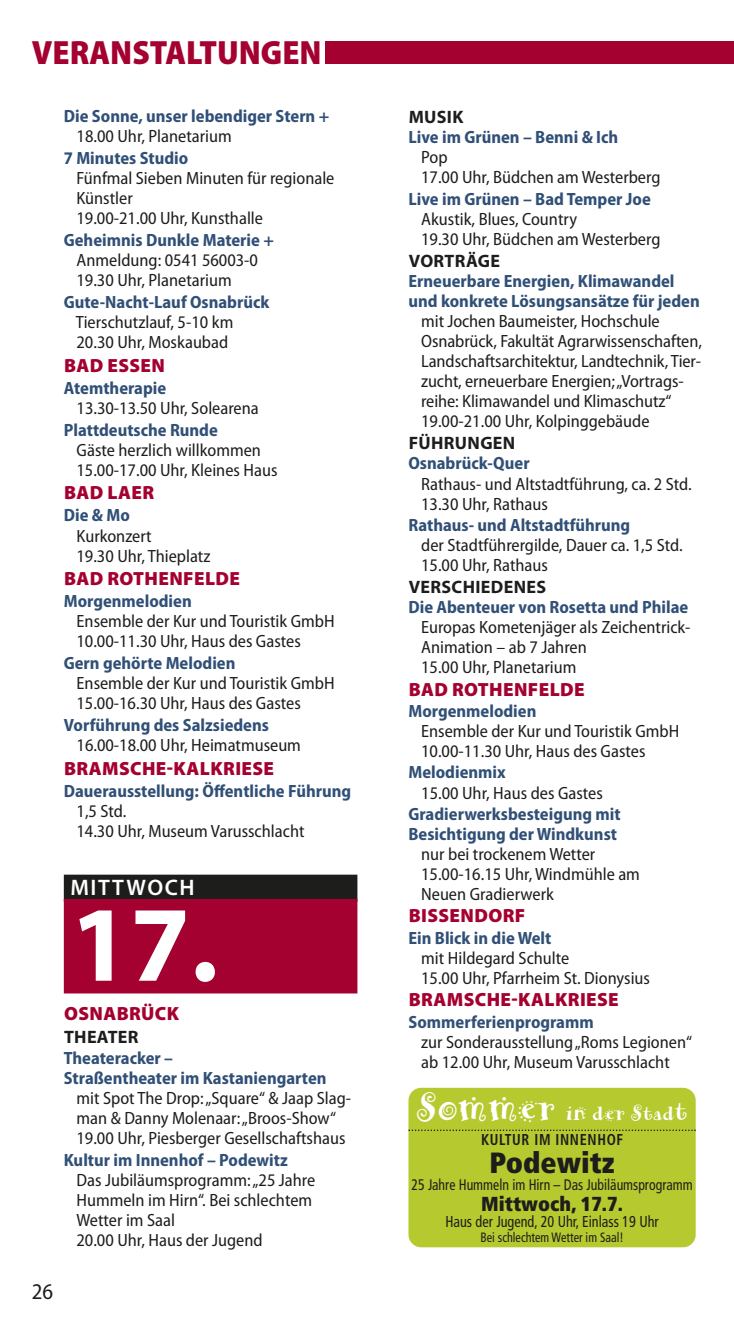
<style>
.page{position:relative;width:734px;height:1340px;background:#fff}
.page>*{position:absolute;margin:0;border:0;box-sizing:border-box;transform-origin:0 0}
.t1{font:700 108px "Myriad Pro";color:#fff}
.t2{font:900 semi-condensed 33.75px "Myriad Pro";color:#a40030}
.t3{font:900 condensed 29.25px "Frutiger";color:#1d1d1c}
.t4{font:22.5px "Remedy Double";color:#fff}
.t5{font:600 22.5px "Myriad Pro";letter-spacing:.07em;color:#fff}
.t6{font:semi-condensed 22.5px "Myriad Pro";color:#1d1d1c}
.t7{font:900 condensed 20.25px "Frutiger";color:#1d1d1c}
.t8{font:900 19.12px "Myriad Pro";letter-spacing:.02em;color:#a40030}
.t9{font:700 18px "Myriad Pro";letter-spacing:.02em;color:#1d1d1c}
.t10{font:semi-condensed 17.78px/20px "Myriad Pro";color:#1d1d1c}
.t11{font:700 semi-condensed 17.78px/20px "Myriad Pro";color:#315077}
.t12{font:condensed 15.75px "Frutiger";color:#1d1d1c;scale:.9 1}
.t13{font:700 condensed 15.75px "Frutiger";letter-spacing:.045em;color:#1d1d1c;scale:.9 1}
.t14{font:condensed 15.3px "Frutiger";color:#1d1d1c;scale:.9 1}
.t15{font:condensed 13.5px "Frutiger";color:#1d1d1c;scale:.9 1}
.s1{font-weight:400;color:#1d1d1c}
.s2{font-weight:700;color:#315077}
.s3{font-size:40.5px}
.s4{font-size:29.25px}
</style>
<div class="page">
<div style="left:64px;top:874px;width:293px;height:27px;background:#1d1d1c"></div>
<div style="left:64px;top:899px;width:293px;height:94px;background:#a40030"></div>
<div style="left:325px;top:41px;width:408px;height:23px;background:#a40030"></div>
<div style="left:408px;top:1087px;width:287px;height:160px;background:#b6c92f;border-radius:13px"></div>
<svg style="left:408px;top:1129px;width:287px;height:2px"></svg>
<p class="t2" style="left:32px;top:32px;width:291px">VERANSTALTUNGEN</p>
<p class="t11" style="left:77px;top:107px;width:254px;text-indent:-13px">Die Sonne, unser lebendiger Stern +<br><span class="s1">18.00 Uhr, Planetarium</span></p>
<p class="t10" style="left:76px;top:149px;width:259px;text-indent:-13px"><span class="s2">7 Minutes Studio<br></span>Fünfmal Sieben Minuten für regionale<br>Künstler<br>19.00-21.00 Uhr, Kunsthalle</p>
<p class="t10" style="left:76px;top:232px;width:199px;text-indent:-13px"><span class="s2">Geheimnis Dunkle Materie +<br></span>Anmeldung: 0541 56003-0<br>19.30 Uhr, Planetarium</p>
<p class="t10" style="left:76px;top:294px;width:195px;text-indent:-12px"><span class="s2">Gute-Nacht-Lauf Osnabrück<br></span>Tierschutzlauf, 5-10 km<br>20.30 Uhr, Moskaubad</p>
<p class="t8" style="left:64px;top:354px;width:103px">BAD ESSEN</p>
<p class="t10" style="left:77px;top:379px;width:184px;text-indent:-13px"><span class="s2">Atemtherapie<br></span>13.30-13.50 Uhr, Solearena</p>
<p class="t10" style="left:76px;top:421px;width:202px;text-indent:-13px"><span class="s2">Plattdeutsche Runde<br></span>Gäste herzlich willkommen<br>15.00-17.00 Uhr, Kleines Haus</p>
<p class="t8" style="left:64px;top:481px;width:92px">BAD LAER</p>
<p class="t10" style="left:76px;top:507px;width:135px;text-indent:-13px"><span class="s2">Die &amp; Mo<br></span>Kurkonzert<br>19.30 Uhr, Thieplatz</p>
<p class="t8" style="left:64px;top:567px;width:177px">BAD ROTHENFELDE</p>
<p class="t10" style="left:76px;top:592px;width:259px;text-indent:-13px"><span class="s2">Morgenmelodien<br></span>Ensemble der Kur und Touristik GmbH<br>10.00-11.30 Uhr, Haus des Gastes</p>
<p class="t10" style="left:76px;top:654px;width:259px;text-indent:-13px"><span class="s2">Gern gehörte Melodien<br></span>Ensemble der Kur und Touristik GmbH<br>15.00-16.30 Uhr, Haus des Gastes</p>
<p class="t10" style="left:77px;top:717px;width:226px;text-indent:-13px"><span class="s2">Vorführung des Salzsiedens<br></span>16.00-18.00 Uhr, Heimatmuseum</p>
<p class="t8" style="left:64px;top:757px;width:212px">BRAMSCHE-KALKRIESE</p>
<p class="t11" style="left:76px;top:782px;width:276px;text-indent:-13px">Dauerausstellung: Öffentliche Führung<br><span class="s1">1,5 Std.<br>14.30 Uhr, Museum Varusschlacht</span></p>
<p class="t5" style="left:70px;top:874px;width:126px">MITTWOCH</p>
<p class="t1" style="left:70px;top:880px;width:149px">17.</p>
<p class="t8" style="left:64px;top:1002px;width:117px">OSNABRÜCK</p>
<p class="t9" style="left:64px;top:1026px;width:76px">THEATER</p>
<p class="t11" style="left:64px;top:1049px;width:111px">Theateracker –</p>
<p class="t11" style="left:64px;top:1069px;width:264px">Straßentheater im Kastaniengarten</p>
<p class="t10" style="left:77px;top:1089px;width:276px">mit Spot The Drop: „Square“ &amp; Jaap Slag-</p>
<p class="t10" style="left:76px;top:1109px;width:261px">man &amp; Danny Molenaar: „Broos-Show“</p>
<p class="t10" style="left:76px;top:1129px;width:270px">19.00 Uhr, Piesberger Gesellschaftshaus</p>
<p class="t10" style="left:76px;top:1151px;width:240px;text-indent:-13px"><span class="s2">Kultur im Innenhof – Podewitz<br></span>Das Jubiläumsprogramm: „25 Jahre<br>Hummeln im Hirn“. Bei schlechtem<br>Wetter im Saal<br>20.00 Uhr, Haus der Jugend</p>
<p class="t6" style="left:32px;top:1283px;width:23px">26</p>
<p class="t9" style="left:408px;top:106px;width:56px">MUSIK</p>
<p class="t10" style="left:421px;top:129px;width:241px;text-indent:-13px"><span class="s2">Live im Grünen – Benni &amp; Ich<br></span>Pop<br>17.00 Uhr, Büdchen am Westerberg</p>
<p class="t10" style="left:421px;top:190px;width:241px;text-indent:-13px"><span class="s2">Live im Grünen – Bad Temper Joe<br></span>Akustik, Blues, Country<br>19.30 Uhr, Büdchen am Westerberg</p>
<p class="t9" style="left:408px;top:250px;width:93px">VORTRÄGE</p>
<p class="t11" style="left:408px;top:272px;width:267px">Erneuerbare Energien, Klimawandel</p>
<p class="t11" style="left:408px;top:292px;width:293px">und konkrete Lösungsansätze für jeden</p>
<p class="t10" style="left:421px;top:312px;width:240px">mit Jochen Baumeister, Hochschule</p>
<p class="t10" style="left:421px;top:332px;width:282px">Osnabrück, Fakultät Agrarwissenschaften,</p>
<p class="t10" style="left:421px;top:353px;width:281px">Landschaftsarchitektur, Landtechnik, Tier-</p>
<p class="t10" style="left:421px;top:373px;width:264px">zucht, erneuerbare Energien; „Vortrags -</p>
<p class="t10" style="left:421px;top:393px;width:252px">reihe: Klimawandel und Klimaschutz“</p>
<p class="t10" style="left:421px;top:413px;width:230px">19.00-21.00 Uhr, Kolpinggebäude</p>
<p class="t9" style="left:408px;top:432px;width:108px">FÜHRUNGEN</p>
<p class="t10" style="left:421px;top:455px;width:272px;text-indent:-13px"><span class="s2">Osnabrück-Quer<br></span>Rathaus- und Altstadtführung, ca. 2 Std.<br>13.30 Uhr, Rathaus</p>
<p class="t10" style="left:421px;top:516px;width:263px;text-indent:-13px"><span class="s2">Rathaus- und Altstadtführung<br></span>der Stadtführergilde, Dauer ca. 1,5 Std.<br>15.00 Uhr, Rathaus</p>
<p class="t9" style="left:408px;top:576px;width:139px">VERSCHIEDENES</p>
<p class="t10" style="left:421px;top:598px;width:271px;text-indent:-13px"><span class="s2">Die Abenteuer von Rosetta und Philae<br></span>Europas Kometenjäger als Zeichentrick-<br>Animation – ab 7 Jahren<br>15.00 Uhr, Planetarium</p>
<p class="t8" style="left:408px;top:678px;width:177px">BAD ROTHENFELDE</p>
<p class="t10" style="left:421px;top:702px;width:259px;text-indent:-13px"><span class="s2">Morgenmelodien<br></span>Ensemble der Kur und Touristik GmbH<br>10.00-11.30 Uhr, Haus des Gastes</p>
<p class="t10" style="left:421px;top:764px;width:183px;text-indent:-13px"><span class="s2">Melodienmix<br></span>15.00 Uhr, Haus des Gastes</p>
<p class="t11" style="left:408px;top:805px;width:213px">Gradierwerksbesteigung mit</p>
<p class="t11" style="left:408px;top:825px;width:210px">Besichtigung der Windkunst</p>
<p class="t10" style="left:421px;top:845px;width:175px">nur bei trockenem Wetter</p>
<p class="t10" style="left:421px;top:865px;width:220px">15.00-16.15 Uhr, Windmühle am</p>
<p class="t10" style="left:421px;top:885px;width:134px">Neuen Gradierwerk</p>
<p class="t8" style="left:408px;top:904px;width:118px">BISSENDORF</p>
<p class="t10" style="left:421px;top:929px;width:230px;text-indent:-13px"><span class="s2">Ein Blick in die Welt<br></span>mit Hildegard Schulte<br>15.00 Uhr, Pfarrheim St. Dionysius</p>
<p class="t8" style="left:408px;top:988px;width:212px">BRAMSCHE-KALKRIESE</p>
<p class="t10" style="left:421px;top:1013px;width:272px;text-indent:-13px"><span class="s2">Sommerferienprogramm<br></span>zur Sonderausstellung „Roms Legionen“ ab 12.00 Uhr, Museum Varusschlacht</p>
<p class="t4" style="left:416px;top:1106px;width:273px"><span class="s3">Sommer</span> in der Stad<span class="s4">t</span></p>
<p class="t13" style="left:481px;top:1133px;width:159px">KULTUR IM INNENHOF</p>
<p class="t3" style="left:489px;top:1151px;width:127px">Podewitz</p>
<p class="t14" style="left:411px;top:1178px;width:314px">25 Jahre Hummeln im Hirn – Das Jubiläumsprogramm</p>
<p class="t7" style="left:481px;top:1195px;width:143px">Mittwoch, 17.7.</p>
<p class="t12" style="left:445px;top:1214px;width:238px">Haus der Jugend, 20 Uhr, Einlass 19 Uhr</p>
<p class="t15" style="left:480px;top:1232px;width:160px">Bei schlechtem Wetter im Saal!</p>
</div>
